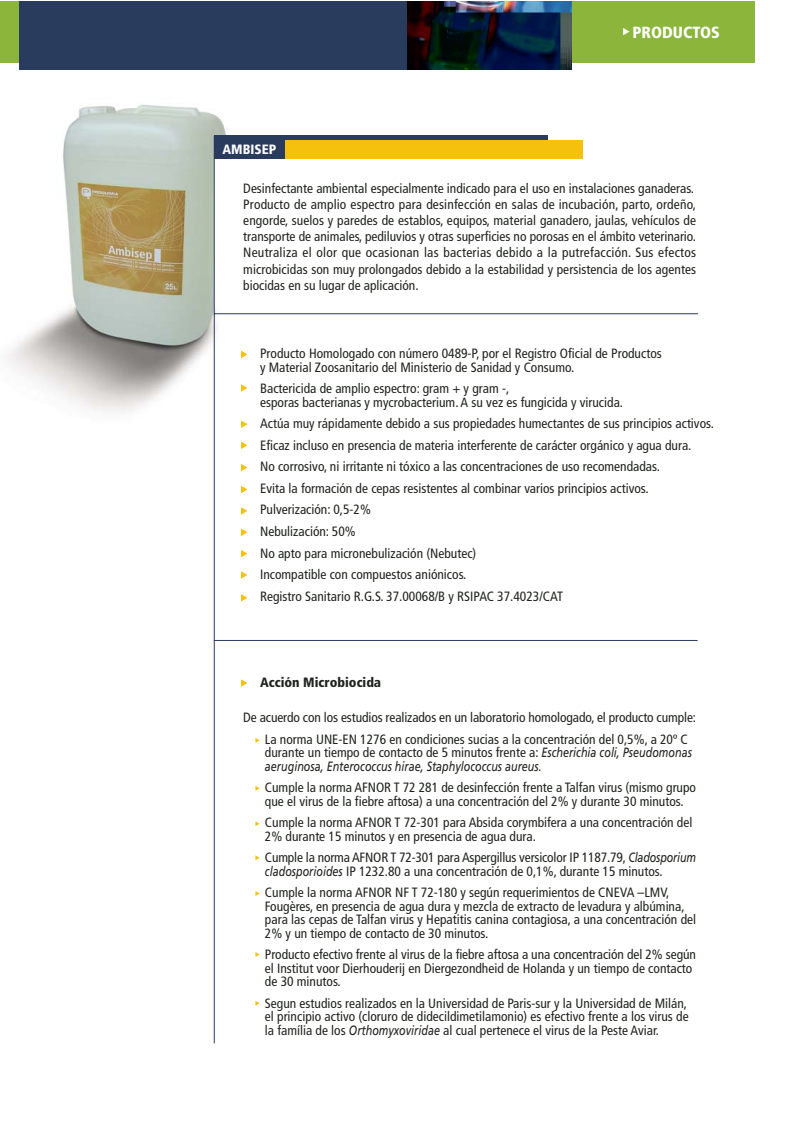
<style>
.page{position:relative;width:799px;height:1136px;background:#fff}
.page>*{position:absolute;margin:0;border:0;box-sizing:border-box;transform-origin:0 0}
.t1{font:900 condensed 16.2px "Frutiger";color:#fff}
.t2{font:condensed 13.5px/13.5px "Frutiger";color:#20231e}
.t3{font:italic 13.5px/13.5px "Frutiger";color:#20231e;scale:.8 1}
.t4{font:900 condensed 13.5px "Frutiger";color:#20231e}
.t5{font:900 condensed 13.5px "Frutiger";color:#fff}
.s1{font-style:normal;font-stretch:condensed}
.s2{font-style:italic;font-stretch:normal}
</style>
<div class="page">
<img style="left:9px;top:104px;width:237px;height:333px">
<div style="left:214px;top:154px;width:74px;height:154px;background:#fff"></div>
<svg style="left:241px;top:351px;width:6px;height:7px"></svg>
<svg style="left:241px;top:384px;width:6px;height:7px"></svg>
<svg style="left:241px;top:420px;width:6px;height:8px"></svg>
<svg style="left:241px;top:441px;width:6px;height:8px"></svg>
<svg style="left:241px;top:464px;width:6px;height:7px"></svg>
<svg style="left:241px;top:486px;width:6px;height:7px"></svg>
<svg style="left:241px;top:507px;width:6px;height:7px"></svg>
<svg style="left:241px;top:679px;width:6px;height:7px"></svg>
<svg style="left:255px;top:738px;width:5px;height:4px"></svg>
<svg style="left:255px;top:786px;width:5px;height:4px"></svg>
<svg style="left:255px;top:821px;width:5px;height:5px"></svg>
<svg style="left:255px;top:855px;width:5px;height:5px"></svg>
<svg style="left:255px;top:891px;width:5px;height:5px"></svg>
<svg style="left:255px;top:952px;width:5px;height:4px"></svg>
<svg style="left:255px;top:1001px;width:5px;height:4px"></svg>
<div style="left:0;top:1px;width:755px;height:61px;background:#8bb63b"></div>
<div style="left:19px;top:1px;width:553px;height:69px;background:#2a3c5e"></div>
<img style="left:408px;top:1px;width:164px;height:69px">
<svg style="left:623px;top:28px;width:6px;height:7px"></svg>
<div style="left:214px;top:136px;width:333px;height:23px;background:#2a3c5e"></div>
<div style="left:216px;top:140px;width:367px;height:19px;background:#f6c10c"></div>
<div style="left:216px;top:140px;width:69px;height:19px;background:#2a3c5e"></div>
<hr style="left:214px;top:136px;width:1px;height:907px;background:#2a3c5e">
<hr style="left:214px;top:313px;width:484px;height:1px;background:#2a3c5e">
<hr style="left:214px;top:640px;width:484px;height:1px;background:#2a3c5e">
<svg style="left:241px;top:528px;width:6px;height:8px"></svg>
<svg style="left:241px;top:550px;width:6px;height:7px"></svg>
<svg style="left:241px;top:571px;width:6px;height:7px"></svg>
<svg style="left:241px;top:594px;width:6px;height:7px"></svg>
<p class="t1" style="left:632px;top:26px;width:89px">PRODUCTOS</p>
<p class="t5" style="left:223px;top:143px;width:55px">AMBISEP</p>
<p class="t2" style="left:243px;top:181px;width:454px;line-height:16.2px">Desinfectante ambiental especialmente indicado para el uso en instalaciones ganaderas.<br>Producto de amplio espectro para desinfección en salas de incubación, parto, ordeño, engorde, suelos y paredes de establos, equipos, material ganadero, jaulas, vehículos de transporte de animales, pediluvios y otras superficies no porosas en el ámbito veterinario.<br>Neutraliza el olor que ocasionan las bacterias debido a la putrefacción. Sus efectos microbicidas son muy prolongados debido a la estabilidad y persistencia de los agentes biocidas en su lugar de aplicación.</p>
<p class="t2" style="left:260px;top:348px;width:403px">Producto Homologado con número 0489-P, por el Registro Oficial de Productos y Material Zoosanitario del Ministerio de Sanidad y Consumo.</p>
<p class="t2" style="left:260px;top:383px;width:365px">Bactericida de amplio espectro: gram + y gram -,<br>esporas bacterianas y mycrobacterium. A su vez es fungicida y virucida.</p>
<p class="t2" style="left:260px;top:414px;width:455px;line-height:21.6px">Actúa muy rápidamente debido a sus propiedades humectantes de sus principios activos.<br>Eficaz incluso en presencia de materia interferente de carácter orgánico y agua dura.<br>No corrosivo, ni irritante ni tóxico a las concentraciones de uso recomendadas.<br>Evita la formación de cepas resistentes al combinar varios principios activos.<br>Pulverización: 0,5-2%<br>Nebulización: 50%<br>No apto para micronebulización (Nebutec)<br>Incompatible con compuestos aniónicos.<br>Registro Sanitario R.G.S. 37.00068/B y RSIPAC 37.4023/CAT</p>
<p class="t4" style="left:260px;top:677px;width:122px">Acción Microbiocida</p>
<p class="t2" style="left:265px;top:707px;width:433px;line-height:21.6px;text-indent:-22px">De acuerdo con los estudios realizados en un laboratorio homologado, el producto cumple:<br>La norma UNE-EN 1276 en condiciones sucias a la concentración del 0,5%, a 20º C</p>
<p class="t3" style="left:265px;top:746px;width:535px"><span class="s1">durante un tiempo de contacto de 5 minutos frente a:</span> Escherichia coli, Pseudomonas aeruginosa, Enterococcus hirae, Staphylococcus aureus.</p>
<p class="t2" style="left:265px;top:782px;width:433px">Cumple la norma AFNOR T 72 281 de desinfección frente a Talfan virus (mismo grupo que el virus de la fiebre aftosa) a una concentración del 2% y durante 30 minutos.</p>
<p class="t2" style="left:265px;top:817px;width:429px">Cumple la norma AFNOR T 72-301 para Absida corymbifera a una concentración del<br>2% durante 15 minutos y en presencia de agua dura.</p>
<p class="t2" style="left:265px;top:852px;width:433px">Cumple la norma AFNOR T 72-301 para Aspergillus versicolor IP 1187.79, <span class="s2">Cladosporium cladosporioides</span> IP 1232.80 a una concentración de 0,1%, durante 15 minutos.</p>
<p class="t2" style="left:265px;top:887px;width:433px">Cumple la norma AFNOR NF T 72-180 y según requerimientos de CNEVA –LMV, Fougères, en presencia de agua dura y mezcla de extracto de levadura y albúmina, para las cepas de Talfan virus y Hepatitis canina contagiosa, a una concentración del 2% y un tiempo de contacto de 30 minutos.</p>
<p class="t2" style="left:265px;top:949px;width:433px">Producto efectivo frente al virus de la fiebre aftosa a una concentración del 2% según el Institut voor Dierhouderij en Diergezondheid de Holanda y un tiempo de contacto de 30 minutos.</p>
<p class="t2" style="left:265px;top:997px;width:425px;text-align:justify">Segun estudios realizados en la Universidad de Paris-sur y la Universidad de Milán, el principio activo (cloruro de didecildimetilamonio) es efectivo frente a los virus de la família de los <span class="s2">Orthomyxoviridae</span> al cual pertenece el virus de la Peste Aviar.</p>
</div>
